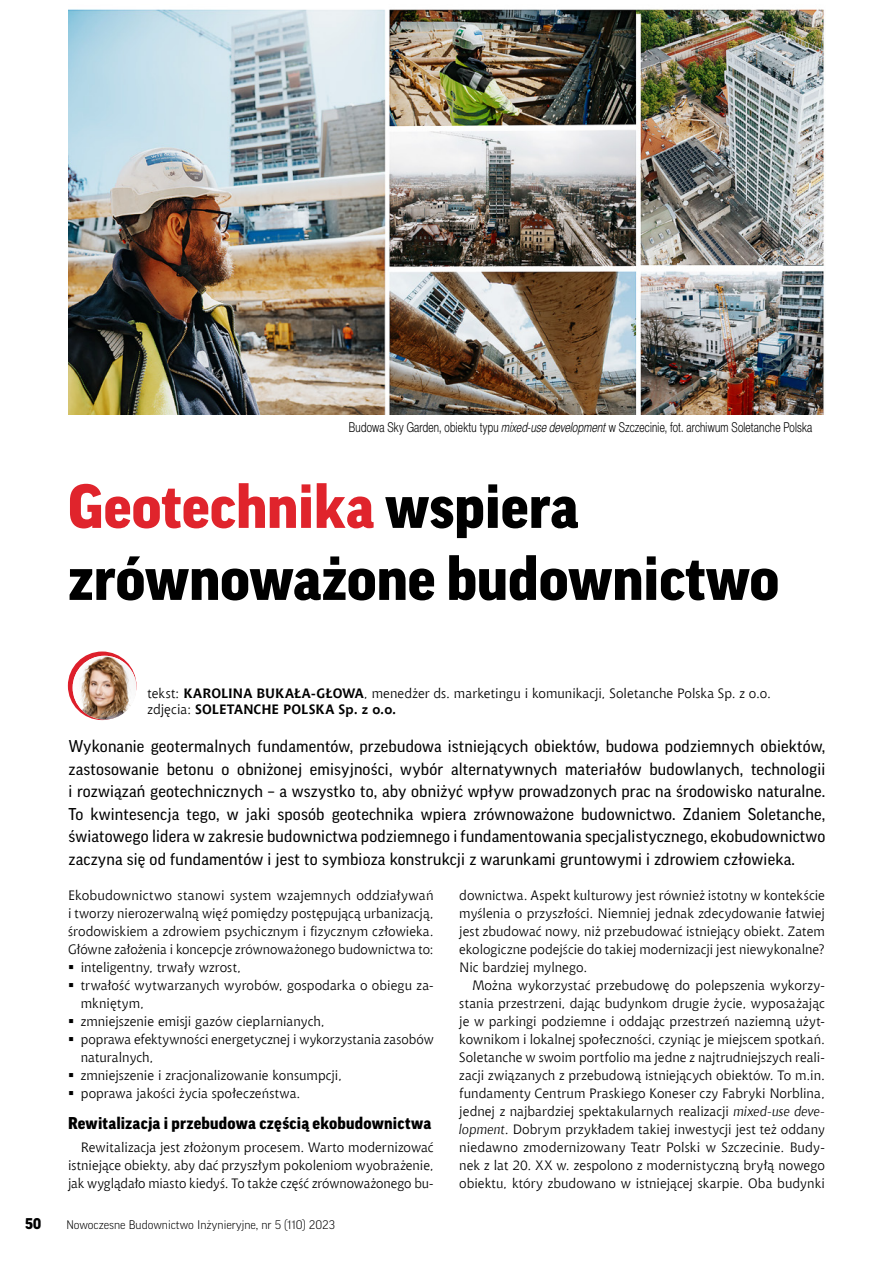
<style>
.page{position:relative;width:893px;height:1263px;background:#fff}
.page>*{position:absolute;margin:0;border:0;box-sizing:border-box;transform-origin:0 0}
.tytul{font:900 60px/72px "Good Pro";color:#000}
.lead{font:16.5px/22.5px "Good Pro";letter-spacing:.01em;color:#000;text-align:justify}
.srodtytuly{font:900 16.5px "Good Pro";letter-spacing:.01em;color:#000}
.t1{font:900 15px "Good Pro";color:#000}
.text_podstawowy{font:13.5px/18px "Chianti EU";color:#000;text-align:justify}
.podpos_zdjecia_2{font:13.5px "Switzer Cnd EFN Light";letter-spacing:.015em;color:#000;scale:.9 1}
.autor_nastepny{font:13.5px "Chianti EU";color:#000}
.autor_nastepny-2{font:700 13.5px "Chianti EU";letter-spacing:.005em;color:#000}
.t2{font:300 12px "Good Pro";color:#000}
.s1{font-style:italic}
.s2{color:#e0242c}
.s3{font-weight:700}
.s4{font-weight:400}
</style>
<div class="page">
<svg style="left:68px;top:651px;width:68px;height:69px"></svg>
<img style="left:73px;top:656px;width:63px;height:63px">
<img style="left:68px;top:9px;width:757px;height:405px">
<p class="podpos_zdjecia_2" style="left:349px;top:419px;width:516px">Budowa Sky Garden, obiektu typu <span class="s1">mixed-use development</span> w Szczecinie, fot. archiwum Soletanche Polska</p>
<p class="tytul" style="left:68px;top:470px;width:713px"><span class="s2">Geotechnika</span> wspiera zrównoważone budownictwo</p>
<p class="autor_nastepny" style="left:148px;top:685px;width:625px">tekst: <span class="s3">KAROLINA BUKAŁA-GŁOWA</span>, menedżer ds. marketingu i komunikacji, Soletanche Polska Sp. z o.o.</p>
<p class="autor_nastepny-2" style="left:148px;top:701px;width:250px"><span class="s4">zdjęcia:</span> SOLETANCHE POLSKA Sp. z o.o.</p>
<p class="lead" style="left:68px;top:735px;width:758px">Wykonanie geotermalnych fundamentów, przebudowa istniejących obiektów, budowa podziemnych obiektów, zastosowanie betonu o obniżonej emisyjności, wybór alternatywnych materiałów budowlanych, technologii i rozwiązań geotechnicznych – a wszystko to, aby obniżyć wpływ prowadzonych prac na środowisko naturalne.<br>To kwintesencja tego, w jaki sposób geotechnika wpiera zrównoważone budownictwo. Zdaniem Soletanche, światowego lidera w zakresie budownictwa podziemnego i fundamentowania specjalistycznego, ekobudownictwo zaczyna się od fundamentów i jest to symbioza konstrukcji z warunkami gruntowymi i zdrowiem człowieka.</p>
<p class="text_podstawowy" style="left:68px;top:886px;width:367px">Ekobudownictwo stanowi system wzajemnych oddziaływań i tworzy nierozerwalną więź pomiędzy postępującą urbanizacją, środowiskiem a zdrowiem psychicznym i fizycznym człowieka.<br>Główne założenia i koncepcje zrównoważonego budownictwa to:</p>
<p class="text_podstawowy" style="left:81px;top:958px;width:162px">inteligentny, trwały wzrost,</p>
<p class="text_podstawowy" style="left:81px;top:976px;width:354px">trwałość wytwarzanych wyrobów, gospodarka o obiegu za&shy;mkniętym,</p>
<p class="text_podstawowy" style="left:81px;top:1012px;width:245px">zmniejszenie emisji gazów cieplarnianych,</p>
<p class="text_podstawowy" style="left:81px;top:1030px;width:354px">poprawa efektywności energetycznej i wykorzystania zasobów naturalnych,</p>
<p class="text_podstawowy" style="left:81px;top:1066px;width:263px">zmniejszenie i zracjonalizowanie konsumpcji,</p>
<p class="text_podstawowy" style="left:81px;top:1084px;width:221px">poprawa jakości życia społeczeństwa.</p>
<p class="srodtytuly" style="left:68px;top:1114px;width:365px">Rewitalizacja i przebudowa częścią ekobudownictwa</p>
<p class="text_podstawowy" style="left:68px;top:1138px;width:367px;text-indent:13px">Rewitalizacja jest złożonym procesem. Warto modernizować istniejące obiekty, aby dać przyszłym pokoleniom wyobrażenie, jak wyglądało miasto kiedyś. To także część zrównoważonego bu-</p>
<p class="t1" style="left:25px;top:1215px;width:17px">50</p>
<p class="t2" style="left:66px;top:1218px;width:270px">Nowoczesne Budownictwo Inżynieryjne, nr 5 (110) 2023</p>
<p class="text_podstawowy" style="left:459px;top:886px;width:367px">downictwa. Aspekt kulturowy jest również istotny w kontekście myślenia o przyszłości. Niemniej jednak zdecydowanie łatwiej jest zbudować nowy, niż przebudować istniejący obiekt. Zatem ekologiczne podejście do takiej modernizacji jest niewykonalne?<br>Nic bardziej mylnego.</p>
<p class="text_podstawowy" style="left:459px;top:976px;width:367px;text-indent:13px">Można wykorzystać przebudowę do polepszenia wykorzy&shy;stania przestrzeni, dając budynkom drugie życie, wyposażając je w parkingi podziemne i oddając przestrzeń naziemną użyt&shy;kownikom i lokalnej społeczności, czyniąc je miejscem spotkań.<br>Soletanche w swoim portfolio ma jedne z najtrudniejszych reali&shy;zacji związanych z przebudową istniejących obiektów. To m.in. fundamenty Centrum Praskiego Koneser czy Fabryki Norblina, jednej z najbardziej spektakularnych realizacji <span class="s1">mixed-use deve&shy;lopment</span>. Dobrym przykładem takiej inwestycji jest też oddany niedawno zmodernizowany Teatr Polski w Szczecinie. Budy&shy;nek z lat 20. XX w. zespolono z modernistyczną bryłą nowego obiektu, który zbudowano w istniejącej skarpie. Oba budynki</p>
</div>
